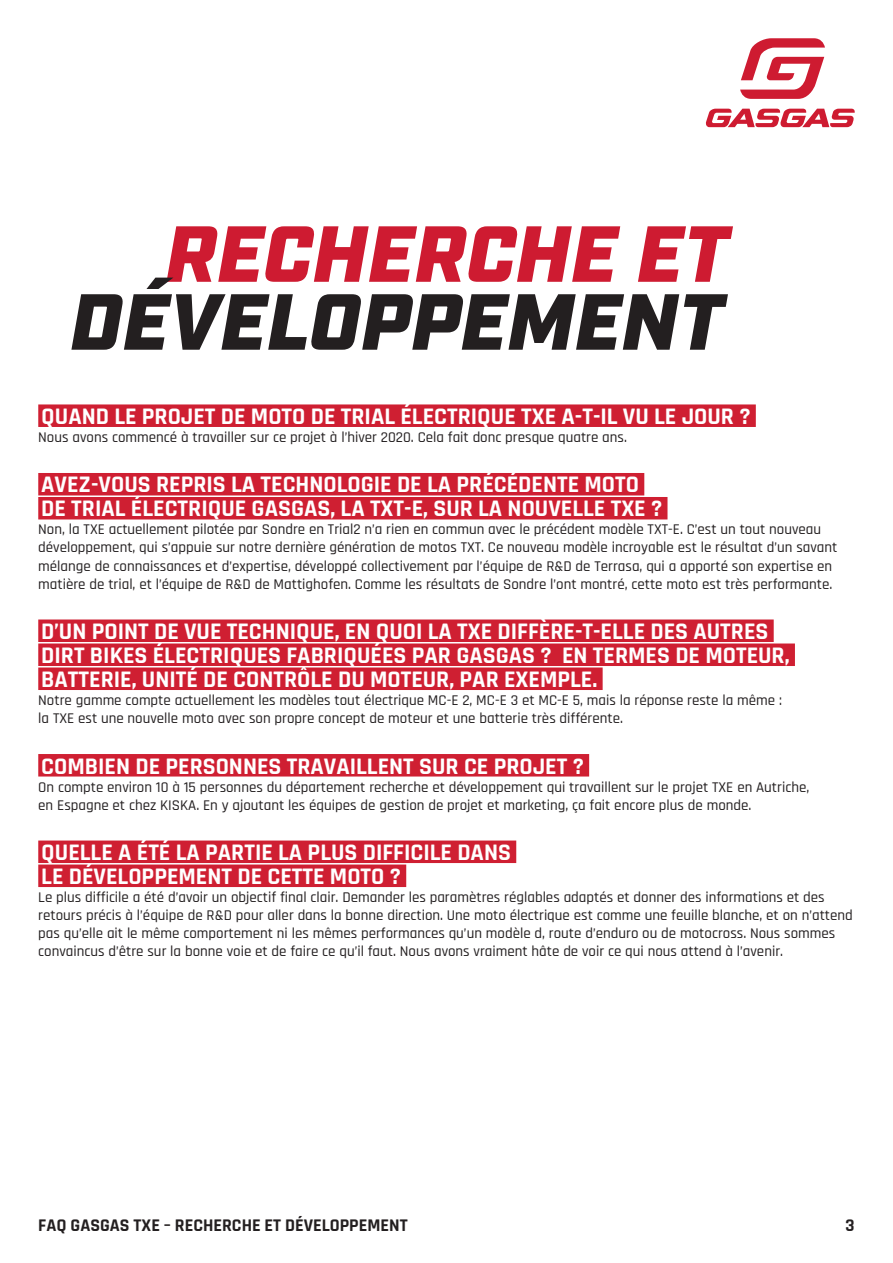
<style>
.page{position:relative;width:893px;height:1263px;background:#fff}
.page>*{position:absolute;margin:0;border:0;box-sizing:border-box;transform-origin:0 0}
.t1{font:italic 900 79.2px "Industry";letter-spacing:.01em;color:#231f20}
.t2{font:italic 900 79.2px "Industry";letter-spacing:.01em;color:#ce1b31}
.t3{font:700 24px/24px "Rajdhani";color:#fff}
.t4{font:700 18px "Rajdhani";color:#231f20}
.t5{font:500 15px/18px "Rajdhani";color:#231f20}
</style>
<div class="page">
<div style="left:38px;top:404px;width:718px;height:23px;background:#cf1f32"></div>
<div style="left:38px;top:473px;width:606px;height:22px;background:#cf1f32"></div>
<div style="left:38px;top:497px;width:629px;height:22px;background:#cf1f32"></div>
<div style="left:38px;top:619px;width:736px;height:23px;background:#cf1f32"></div>
<div style="left:38px;top:643px;width:757px;height:23px;background:#cf1f32"></div>
<div style="left:38px;top:667px;width:565px;height:23px;background:#cf1f32"></div>
<div style="left:38px;top:754px;width:551px;height:22px;background:#cf1f32"></div>
<div style="left:38px;top:840px;width:478px;height:23px;background:#cf1f32"></div>
<div style="left:38px;top:864px;width:368px;height:23px;background:#cf1f32"></div>
<svg style="left:705px;top:109px;width:150px;height:18px"></svg>
<svg style="left:740px;top:38px;width:85px;height:61px"></svg>
<h1 class="t2" style="left:166px;top:207px;width:564px">RECHERCHE ET</h1>
<h1 class="t1" style="left:71px;top:275px;width:654px">DÉVELOPPEMENT</h1>
<h2 class="t3" style="left:41px;top:405px;width:711px">QUAND LE PROJET DE MOTO DE TRIAL ÉLECTRIQUE TXE A-T-IL VU LE JOUR ?</h2>
<p class="t5" style="left:38px;top:429px;width:590px">Nous avons commencé à travailler sur ce projet à l’hiver 2020. Cela fait donc presque quatre ans.</p>
<h2 class="t3" style="left:41px;top:473px;width:622px">AVEZ-VOUS REPRIS LA TECHNOLOGIE DE LA PRÉCÉDENTE MOTO<br>DE TRIAL ÉLECTRIQUE GASGAS, LA TXT-E, SUR LA NOUVELLE TXE ?</h2>
<p class="t5" style="left:38px;top:521px;width:801px">Non, la TXE actuellement pilotée par Sondre en Trial2 n’a rien en commun avec le précédent modèle TXT-E. C’est un tout nouveau développement, qui s’appuie sur notre dernière génération de motos TXT. Ce nouveau modèle incroyable est le résultat d’un savant mélange de connaissances et d’expertise, développé collectivement par l’équipe de R&amp;D de Terrasa, qui a apporté son expertise en matière de trial, et l’équipe de R&amp;D de Mattighofen. Comme les résultats de Sondre l’ont montré, cette moto est très performante.</p>
<h2 class="t3" style="left:41px;top:620px;width:750px">D’UN POINT DE VUE TECHNIQUE, EN QUOI LA TXE DIFFÈRE-T-ELLE DES AUTRES<br>DIRT BIKES ÉLECTRIQUES FABRIQUÉES PAR GASGAS ? EN TERMES DE MOTEUR,<br>BATTERIE, UNITÉ DE CONTRÔLE DU MOTEUR, PAR EXEMPLE.</h2>
<p class="t5" style="left:38px;top:692px;width:745px">Notre gamme compte actuellement les modèles tout électrique MC-E 2, MC-E 3 et MC-E 5, mais la réponse reste la même : la TXE est une nouvelle moto avec son propre concept de moteur et une batterie très différente.</p>
<h2 class="t3" style="left:41px;top:754px;width:544px">COMBIEN DE PERSONNES TRAVAILLENT SUR CE PROJET ?</h2>
<p class="t5" style="left:38px;top:778px;width:773px">On compte environ 10 à 15 personnes du département recherche et développement qui travaillent sur le projet TXE en Autriche, en Espagne et chez KISKA. En y ajoutant les équipes de gestion de projet et marketing, ça fait encore plus de monde.</p>
<h2 class="t3" style="left:41px;top:841px;width:471px">QUELLE A ÉTÉ LA PARTIE LA PLUS DIFFICILE DANS<br>LE DÉVELOPPEMENT DE CETTE MOTO ?</h2>
<p class="t5" style="left:38px;top:889px;width:816px">Le plus difficile a été d’avoir un objectif final clair. Demander les paramètres réglables adaptés et donner des informations et des retours précis à l’équipe de R&amp;D pour aller dans la bonne direction. Une moto électrique est comme une feuille blanche, et on n’attend pas qu’elle ait le même comportement ni les mêmes performances qu’un modèle d, route d’enduro ou de motocross. Nous sommes convaincus d’être sur la bonne voie et de faire ce qu’il faut. Nous avons vraiment hâte de voir ce qui nous attend à l’avenir.</p>
<p class="t4" style="left:38px;top:1214px;width:371px">FAQ GASGAS TXE – RECHERCHE ET DÉVELOPPEMENT</p>
<p class="t4" style="left:845px;top:1214px;width:11px">3</p>
</div>
